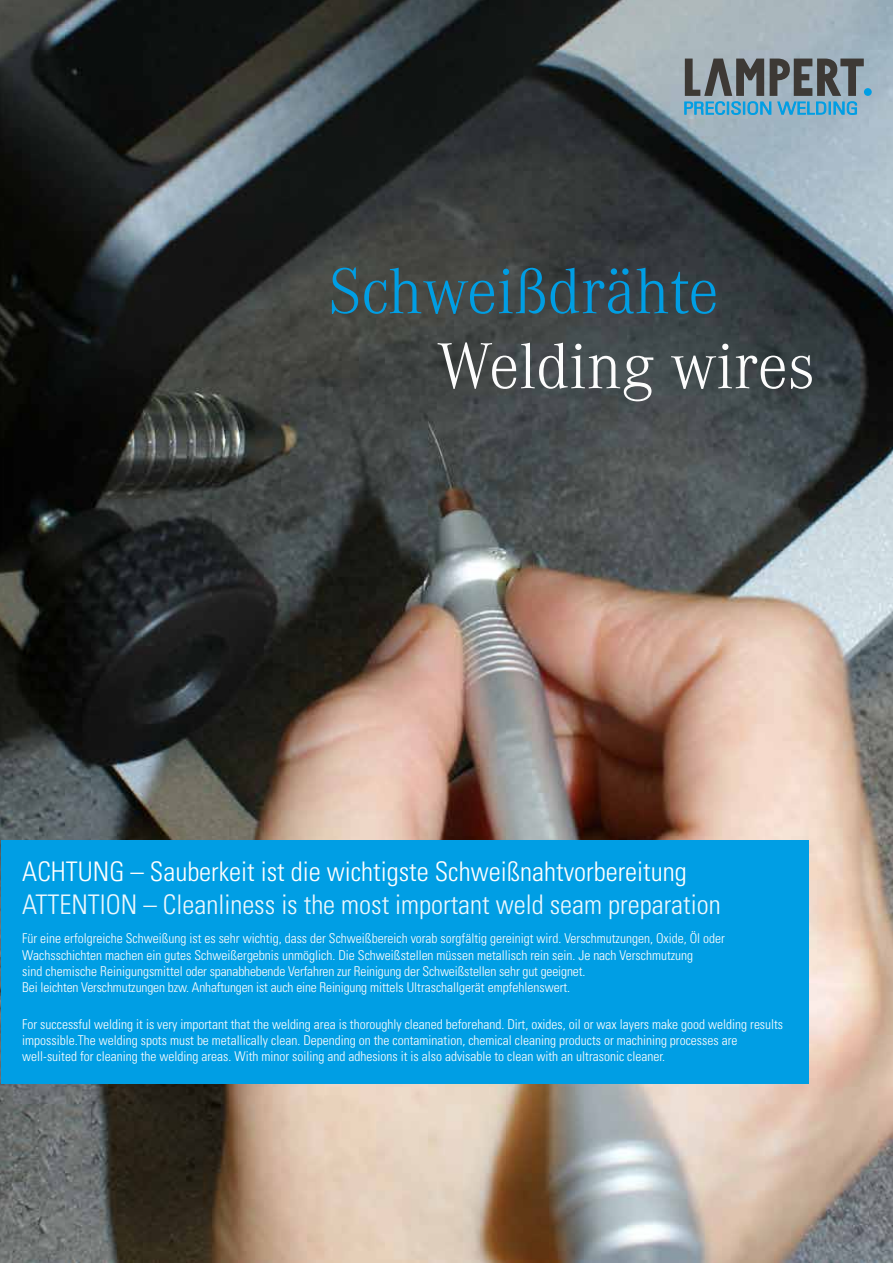
<style>
.page{position:relative;width:893px;height:1263px;background:#fff}
.page>*{position:absolute;margin:0;border:0;box-sizing:border-box;transform-origin:0 0}
.t1{font:300 67.5px "Corporate A";color:#009ee4}
.t2{font:300 67.5px "Corporate A";color:#fcfcfc}
.t3{font:300 condensed 27px "Univers LT Std";color:#edf8fe}
.t4{font:300 condensed 27px "Univers LT Std";color:#fff}
.t5{font:300 condensed 13.5px/16.2px "Univers LT Std";color:#fff}
</style>
<div class="page">
<img style="left:0;top:0;width:893px;height:1263px">
<div style="left:864px;top:88px;width:8px;height:8px;background:#009ee4;border-radius:50%"></div>
<svg style="left:684px;top:59px;width:180px;height:56px;background:#6c8692"></svg>
<div style="left:1px;top:840px;width:808px;height:243px;background:#009ee4"></div>
<h1 class="t1" style="left:328px;top:267px;width:392px">Schweißdrähte</h1>
<h1 class="t2" style="left:436px;top:342px;width:380px">Welding wires</h1>
<h2 class="t4" style="left:22px;top:857px;width:666px">ACHTUNG – Sauberkeit ist die wichtigste Schweißnahtvorbereitung</h2>
<h2 class="t3" style="left:22px;top:890px;width:700px">ATTENTION – Cleanliness is the most important weld seam preparation</h2>
<p class="t5" style="left:22px;top:930px;width:704px">Für eine erfolgreiche Schweißung ist es sehr wichtig, dass der Schweißbereich vorab sorgfältig gereinigt wird. Verschmutzungen, Oxide, Öl oder Wachsschichten machen ein gutes Schweißergebnis unmöglich. Die Schweißstellen müssen metallisch rein sein. Je nach Verschmutzung<br>sind chemische Reinigungsmittel oder spanabhebende Verfahren zur Reinigung der Schweißstellen sehr gut geeignet.<br>Bei leichten Verschmutzungen bzw. Anhaftungen ist auch eine Reinigung mittels Ultraschallgerät empfehlenswert.</p>
<p class="t5" style="left:22px;top:1016px;width:762px">For successful welding it is very important that the welding area is thoroughly cleaned beforehand. Dirt, oxides, oil or wax layers make good welding results impossible.The welding spots must be metallically clean. Depending on the contamination, chemical cleaning products or machining processes are well-suited for cleaning the welding areas. With minor soiling and adhesions it is also advisable to clean with an ultrasonic cleaner.</p>
</div>
